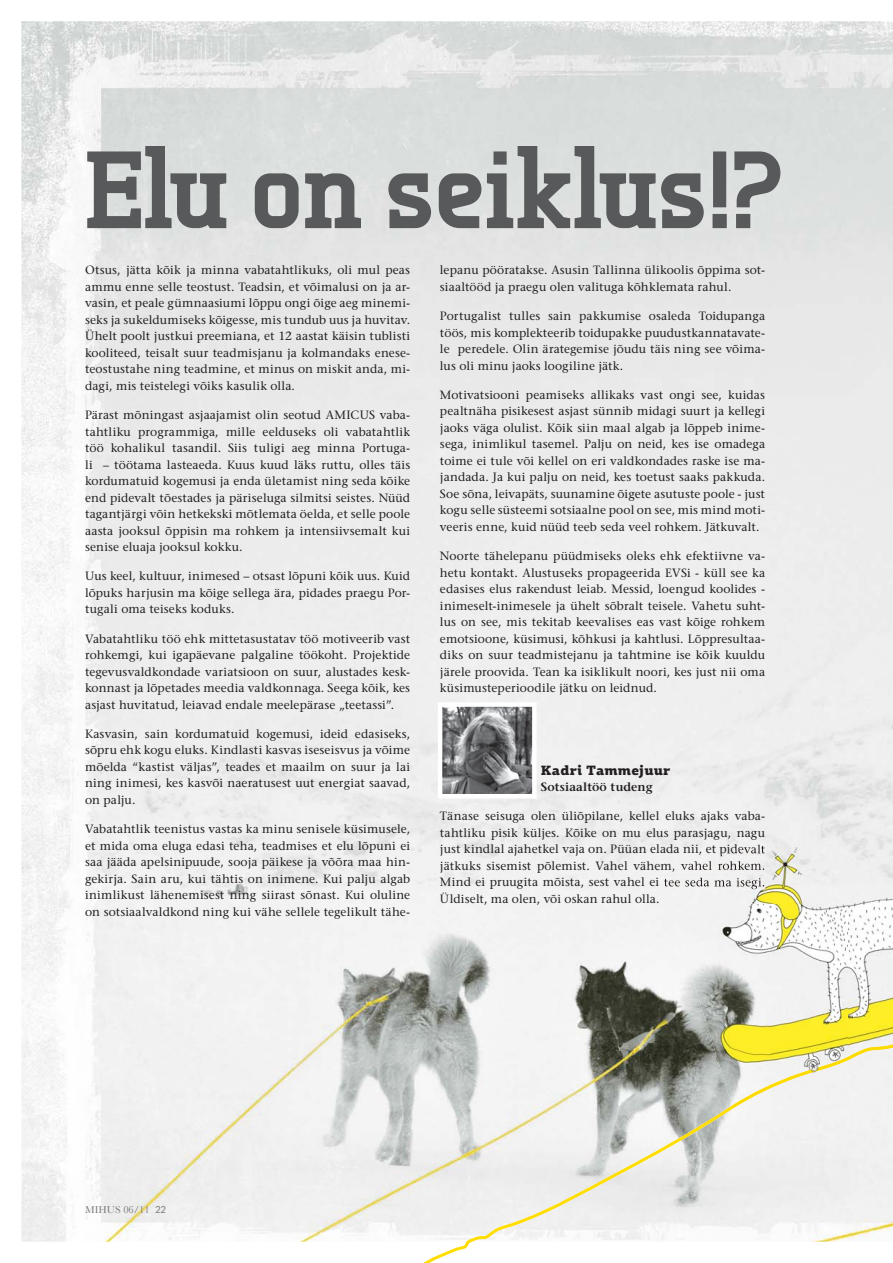
<style>
.page{position:relative;width:893px;height:1263px;background:#fff}
.page>*{position:absolute;margin:0;border:0;box-sizing:border-box;transform-origin:0 0}
.t1{font:800 109.5px "Tertre";color:#58595b}
.t2{font:900 13.5px "PF Centro Slab Pro";letter-spacing:.01em;color:#231f20}
.t3{font:12px/16.5px "Stone Serif";letter-spacing:.01em;color:#231f20;text-align:justify}
.t4{font:600 12px "Stone Serif";letter-spacing:.01em;color:#231f20}
.t5{font:10.5px "Baskerville";color:#77787b}
.s1{font-family:"ITC Franklin Gothic Std";font-stretch:condensed}
</style>
<div class="page">
<img style="left:21px;top:21px;width:872px;height:1221px">
<img style="left:443px;top:707px;width:89px;height:86px">
<div style="left:438px;top:702px;width:99px;height:96px;border:4px solid #fff"></div>
<svg style="left:412px;top:1018px;width:481px;height:245px;fill:#f0f0ef"></svg>
<img style="left:707px;top:814px;width:141px;height:297px">
<img style="left:847px;top:801px;width:46px;height:239px">
<img style="left:660px;top:858px;width:47px;height:169px">
<img style="left:715px;top:844px;width:50px;height:12px">
<img style="left:662px;top:861px;width:103px;height:12px">
<img style="left:661px;top:877px;width:104px;height:12px">
<img style="left:732px;top:1040px;width:161px;height:68px">
<h1 class="t1" style="left:85px;top:137px;width:700px">Elu on seiklus!?</h1>
<p class="t3" style="left:85px;top:263px;width:327px">Otsus, jätta kõik ja minna vabatahtlikuks, oli mul peas ammu enne selle teostust. Teadsin, et võimalusi on ja ar&shy;vasin, et peale gümnaasiumi lõppu ongi õige aeg minemi&shy;seks ja sukeldumiseks kõigesse, mis tundub uus ja huvitav.<br>Ühelt poolt justkui preemiana, et 12 aastat käisin tublisti kooliteed, teisalt suur teadmisjanu ja kolmandaks enese&shy;teostustahe ning teadmine, et minus on miskit anda, mi&shy;dagi, mis teistelegi võiks kasulik olla.</p>
<p class="t3" style="left:85px;top:408px;width:327px">Pärast mõningast asjaajamist olin seotud AMICUS vaba&shy;tahtliku programmiga, mille eelduseks oli vabatahtlik töö kohalikul tasandil. Siis tuligi aeg minna Portuga&shy;li – töötama lasteaeda. Kuus kuud läks ruttu, olles täis kordumatuid kogemusi ja enda ületamist ning seda kõike end pidevalt tõestades ja päriseluga silmitsi seistes. Nüüd tagantjärgi võin hetkekski mõtlemata öelda, et selle poole aasta jooksul õppisin ma rohkem ja intensiivsemalt kui senise eluaja jooksul kokku.</p>
<p class="t3" style="left:85px;top:569px;width:327px">Uus keel, kultuur, inimesed – otsast lõpuni kõik uus. Kuid lõpuks harjusin ma kõige sellega ära, pidades praegu Por&shy;tugali oma teiseks koduks.</p>
<p class="t3" style="left:85px;top:631px;width:327px">Vabatahtliku töö ehk mittetasustatav töö motiveerib vast rohkemgi, kui igapäevane palgaline töökoht. Projektide tegevusvaldkondade variatsioon on suur, alustades kesk&shy;konnast ja lõpetades meedia valdkonnaga. Seega kõik, kes asjast huvitatud, leiavad endale meelepärase „teetassi”.</p>
<p class="t3" style="left:85px;top:727px;width:327px">Kasvasin, sain kordumatuid kogemusi, ideid edasiseks, sõpru ehk kogu eluks. Kindlasti kasvas iseseisvus ja võime mõelda “kastist väljas”, teades et maailm on suur ja lai ning inimesi, kes kasvõi naeratusest uut energiat saavad, on palju.</p>
<p class="t3" style="left:85px;top:822px;width:327px">Vabatahtlik teenistus vastas ka minu senisele küsimusele, et mida oma eluga edasi teha, teadmises et elu lõpuni ei saa jääda apelsinipuude, sooja päikese ja võõra maa hin&shy;gekirja. Sain aru, kui tähtis on inimene. Kui palju algab inimlikust lähenemisest ning siirast sõnast. Kui oluline on sotsiaalvaldkond ning kui vähe sellele tegelikult tähe-</p>
<p class="t3" style="left:440px;top:263px;width:327px">lepanu pööratakse. Asusin Tallinna ülikoolis õppima sot&shy;siaaltööd ja praegu olen valituga kõhklemata rahul.</p>
<p class="t3" style="left:440px;top:309px;width:327px">Portugalist tulles sain pakkumise osaleda Toidupanga töös, mis komplekteerib toidupakke puudustkannatavate&shy;le peredele. Olin ärategemise jõudu täis ning see võima&shy;lus oli minu jaoks loogiline jätk.</p>
<p class="t3" style="left:440px;top:388px;width:327px">Motivatsiooni peamiseks allikaks vast ongi see, kuidas pealtnäha pisikesest asjast sünnib midagi suurt ja kellegi jaoks väga olulist. Kõik siin maal algab ja lõppeb inime&shy;sega, inimlikul tasemel. Palju on neid, kes ise omadega toime ei tule või kellel on eri valdkondades raske ise ma&shy;jandada. Ja kui palju on neid, kes toetust saaks pakkuda.<br>Soe sõna, leivapäts, suunamine õigete asutuste poole - just kogu selle süsteemi sotsiaalne pool on see, mis mind moti&shy;veeris enne, kuid nüüd teeb seda veel rohkem. Jätkuvalt.</p>
<p class="t3" style="left:440px;top:549px;width:327px">Noorte tähelepanu püüdmiseks oleks ehk efektiivne va&shy;hetu kontakt. Alustuseks propageerida EVSi - küll see ka edasises elus rakendust leiab. Messid, loengud koolides - inimeselt-inimesele ja ühelt sõbralt teisele. Vahetu suht&shy;lus on see, mis tekitab keevalises eas vast kõige rohkem emotsioone, küsimusi, kõhkusi ja kahtlusi. Lõppresultaa&shy;diks on suur teadmistejanu ja tahtmine ise kõik kuuldu järele proovida. Tean ka isiklikult noori, kes just nii oma küsimusteperioodile jätku on leidnud.</p>
<p class="t2" style="left:541px;top:763px;width:131px">Kadri Tammejuur</p>
<p class="t4" style="left:541px;top:782px;width:113px">Sotsiaaltöö tudeng</p>
<p class="t3" style="left:440px;top:809px;width:327px">Tänase seisuga olen üliõpilane, kellel eluks ajaks vaba&shy;tahtliku pisik küljes. Kõike on mu elus parasjagu, nagu just kindlal ajahetkel vaja on. Püüan elada nii, et pidevalt jätkuks sisemist põlemist. Vahel vähem, vahel rohkem.<br>Mind ei pruugita mõista, sest vahel ei tee seda ma isegi.<br>Üldiselt, ma olen, või oskan rahul olla.</p>
<p class="t5" style="left:85px;top:1203px;width:83px">MIHUS 06/11 <span class="s1">22</span></p>
</div>
